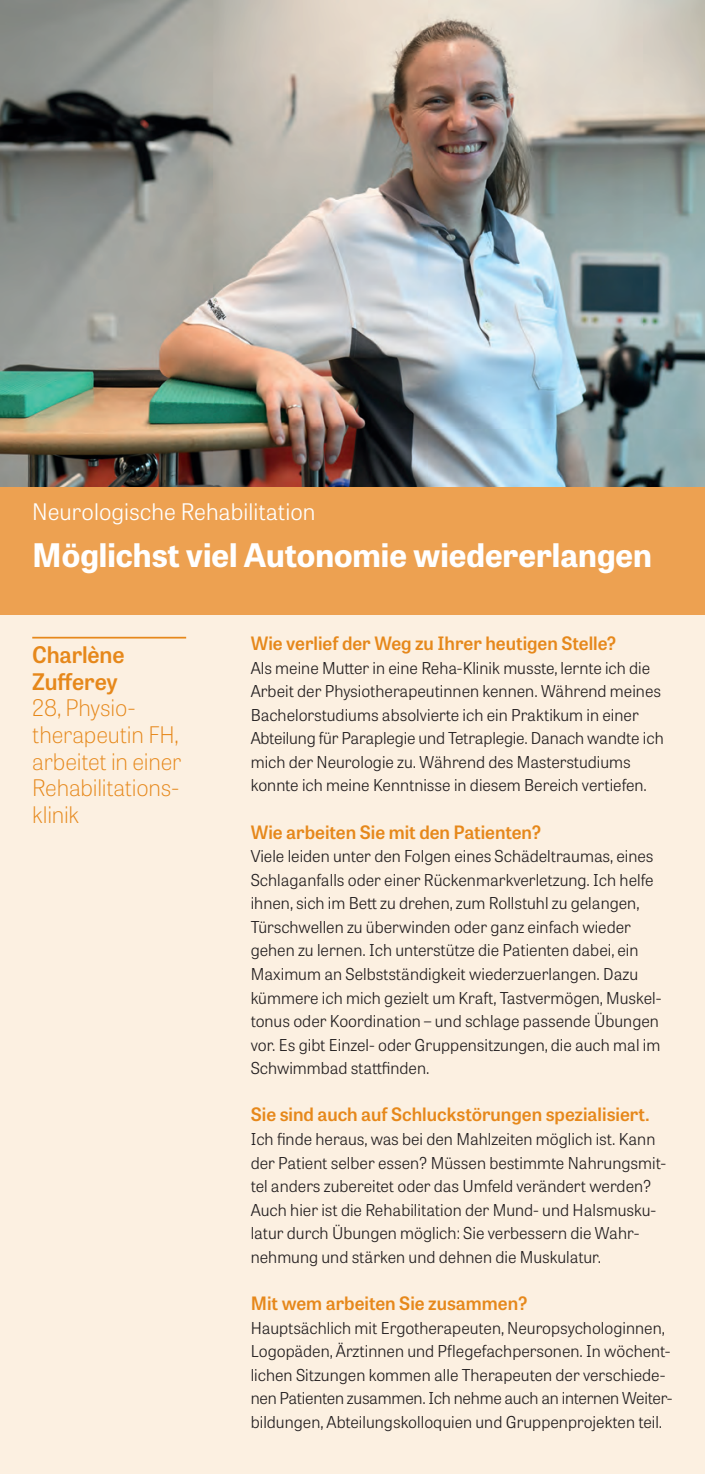
<style>
.page{position:relative;width:705px;height:1474px;background:#fff}
.page>*{position:absolute;margin:0;border:0;box-sizing:border-box;transform-origin:0 0}
.t1{font:700 32.38px "Tablet Gothic";color:#fff}
.t2{font:100 22.75px/26.6px "Tablet Gothic";letter-spacing:-.01em;color:#e6881b}
.t3{font:300 22.75px "Tablet Gothic";color:#fff}
.t4{font:600 22.75px/26.2px "Tablet Gothic";letter-spacing:-.01em;color:#e6881b}
.t5{font:600 18.38px "Tablet Gothic";color:#e6881b}
.t6{font:300 16.28px/23.6px "Tablet Gothic";color:#231f20}
</style>
<div class="page">
<div style="left:0;top:15px;width:704px;height:1458px;background:#fcf0e1"></div>
<div style="left:0;top:480px;width:704px;height:134px;background:#eda151"></div>
<img style="left:0;top:0;width:704px;height:486px">
<hr style="left:32px;top:636px;width:154px;height:2px;background:#e6881b">
<h2 class="t3" style="left:32px;top:496px;width:285px">Neurologische Rehabilitation</h2>
<h1 class="t1" style="left:32px;top:532px;width:621px">Möglichst viel Autonomie wiedererlangen</h1>
<h2 class="t4" style="left:32px;top:641px;width:94px">Charlène<br>Zufferey</h2>
<h2 class="t2" style="left:32px;top:694px;width:150px">28, Physio&shy;therapeutin FH, arbeitet in einer<br>Rehabilitations&shy;klinik</h2>
<p class="t5" style="left:251px;top:630px;width:367px">Wie verlief der Weg zu Ihrer heutigen Stelle?</p>
<p class="t6" style="left:251px;top:655px;width:414px">Als meine Mutter in eine Reha-Klinik musste, lernte ich die Arbeit der Physiotherapeutinnen kennen. Während meines Bachelorstudiums absolvierte ich ein Praktikum in einer Abteilung für Paraplegie und Tetraplegie. Danach wandte ich mich der Neurologie zu. Während des Masterstudiums konnte ich meine Kenntnisse in diesem Bereich vertiefen.</p>
<p class="t5" style="left:251px;top:819px;width:292px">Wie arbeiten Sie mit den Patienten?</p>
<p class="t6" style="left:251px;top:843px;width:412px">Viele leiden unter den Folgen eines Schädeltraumas, eines Schlaganfalls oder einer Rückenmarkverletzung. Ich helfe ihnen, sich im Bett zu drehen, zum Rollstuhl zu gelangen, Türschwellen zu überwinden oder ganz einfach wieder gehen zu lernen. Ich unterstütze die Patienten dabei, ein Maximum an Selbstständigkeit wiederzuerlangen. Dazu kümmere ich mich gezielt um Kraft, Tastvermögen, Muskel&shy;tonus oder Koordination – und schlage passende Übungen vor. Es gibt Einzel- oder Gruppensitzungen, die auch mal im Schwimmbad stattfinden.</p>
<p class="t5" style="left:251px;top:1101px;width:400px">Sie sind auch auf Schluckstörungen spezialisiert.</p>
<p class="t6" style="left:251px;top:1126px;width:417px">Ich finde heraus, was bei den Mahlzeiten möglich ist. Kann der Patient selber essen? Müssen bestimmte Nahrungsmit&shy;tel anders zubereitet oder das Umfeld verändert werden?<br>Auch hier ist die Rehabilitation der Mund- und Halsmusku&shy;latur durch Übungen möglich: Sie verbessern die Wahr&shy;nehmung und stärken und dehnen die Muskulatur.</p>
<p class="t5" style="left:251px;top:1290px;width:278px">Mit wem arbeiten Sie zusammen?</p>
<p class="t6" style="left:251px;top:1315px;width:423px">Hauptsächlich mit Ergotherapeuten, Neuropsychologinnen, Logopäden, Ärztinnen und Pflegefachpersonen. In wöchent&shy;lichen Sitzungen kommen alle Therapeuten der verschiede&shy;nen Patienten zusammen. Ich nehme auch an internen Weiter&shy;bildungen, Abteilungskolloquien und Gruppenprojekten teil.</p>
</div>
